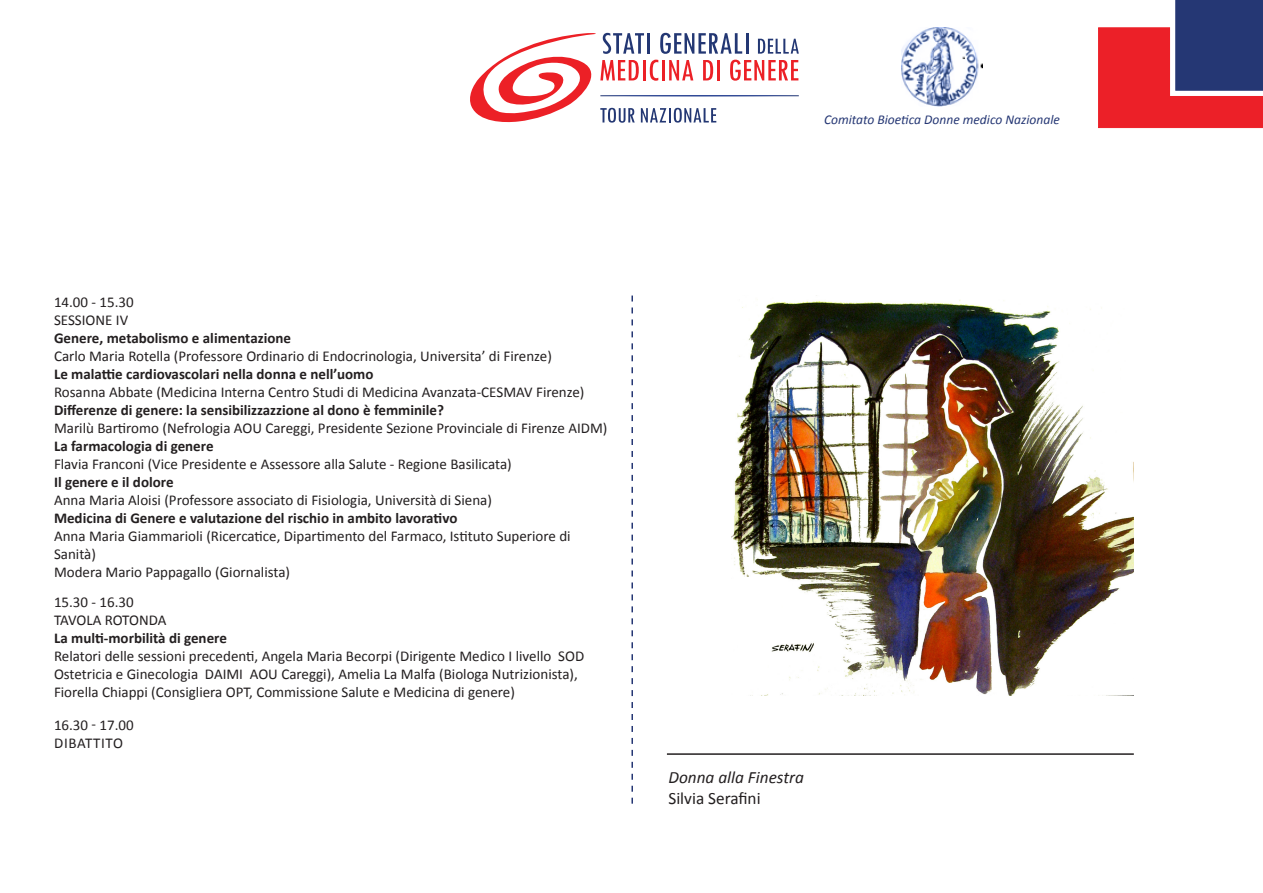
<style>
.page{position:relative;width:1263px;height:893px;background:#fff}
.page>*{position:absolute;margin:0;border:0;box-sizing:border-box;transform-origin:0 0}
.t1{font:italic 17.25px "Calibri";color:#231f20}
.t2{font:17.25px "Calibri";color:#231f20}
.t3{font:15px/18px "Calibri";color:#231f20}
.t4{font:700 15px "Calibri";color:#231f20}
.t5{font:15px "Calibri";letter-spacing:.04em;color:#231f20}
.t6{font:italic 13.5px "Calibri";color:#253774}
</style>
<div class="page">
<svg style="left:1098px;top:0;width:165px;height:128px;background:#a54762"></svg>
<svg style="left:470px;top:32px;width:329px;height:91px"></svg>
<svg style="left:631px;top:296px;width:2px;height:508px"></svg>
<img style="left:901px;top:28px;width:81px;height:78px">
<img style="left:731px;top:300px;width:403px;height:395px">
<hr style="left:667px;top:753px;width:467px;height:2px;background:#231f20">
<p class="t6" style="left:824px;top:110px;width:237px">Comitato Bioetica Donne medico Nazionale</p>
<p class="t3" style="left:54px;top:292px;width:81px">14.00 - 15.30</p>
<p class="t3" style="left:54px;top:310px;width:76px">SESSIONE IV</p>
<p class="t4" style="left:54px;top:327px;width:239px">Genere, metabolismo e alimentazione</p>
<p class="t3" style="left:54px;top:346px;width:499px">Carlo Maria Rotella (Professore Ordinario di Endocrinologia, Universita’ di Firenze)</p>
<p class="t4" style="left:54px;top:363px;width:321px">Le malattie cardiovascolari nella donna e nell’uomo</p>
<p class="t3" style="left:54px;top:382px;width:532px">Rosanna Abbate (Medicina Interna Centro Studi di Medicina Avanzata-CESMAV Firenze)</p>
<p class="t4" style="left:54px;top:399px;width:392px">Differenze di genere: la sensibilizzazzione al dono è femminile?</p>
<p class="t3" style="left:54px;top:418px;width:555px">Marilù Bartiromo (Nefrologia AOU Careggi, Presidente Sezione Provinciale di Firenze AIDM)</p>
<p class="t4" style="left:54px;top:435px;width:161px">La farmacologia di genere</p>
<p class="t3" style="left:54px;top:454px;width:459px">Flavia Franconi (Vice Presidente e Assessore alla Salute - Regione Basilicata)</p>
<p class="t4" style="left:54px;top:471px;width:121px">Il genere e il dolore</p>
<p class="t3" style="left:54px;top:490px;width:439px">Anna Maria Aloisi (Professore associato di Fisiologia, Università di Siena)</p>
<p class="t4" style="left:54px;top:507px;width:405px">Medicina di Genere e valutazione del rischio in ambito lavorativo</p>
<p class="t3" style="left:54px;top:526px;width:518px">Anna Maria Giammarioli (Ricercatice, Dipartimento del Farmaco, Istituto Superiore di<br>Sanità)</p>
<p class="t3" style="left:54px;top:562px;width:238px">Modera Mario Pappagallo (Giornalista)</p>
<p class="t3" style="left:54px;top:592px;width:81px">15.30 - 16.30</p>
<p class="t3" style="left:54px;top:610px;width:114px">TAVOLA ROTONDA</p>
<p class="t4" style="left:54px;top:627px;width:174px">La multi-morbilità di genere</p>
<p class="t3" style="left:54px;top:646px;width:532px">Relatori delle sessioni precedenti, Angela Maria Becorpi (Dirigente Medico I livello SOD<br>Ostetricia e Ginecologia DAIMI AOU Careggi), Amelia La Malfa (Biologa Nutrizionista),<br>Fiorella Chiappi (Consigliera OPT, Commissione Salute e Medicina di genere)</p>
<p class="t3" style="left:54px;top:715px;width:81px">16.30 - 17.00</p>
<p class="t5" style="left:54px;top:732px;width:70px">DIBATTITO</p>
<p class="t1" style="left:668px;top:765px;width:137px">Donna alla Finestra</p>
<p class="t2" style="left:668px;top:786px;width:94px">Silvia Serafini</p>
</div>
